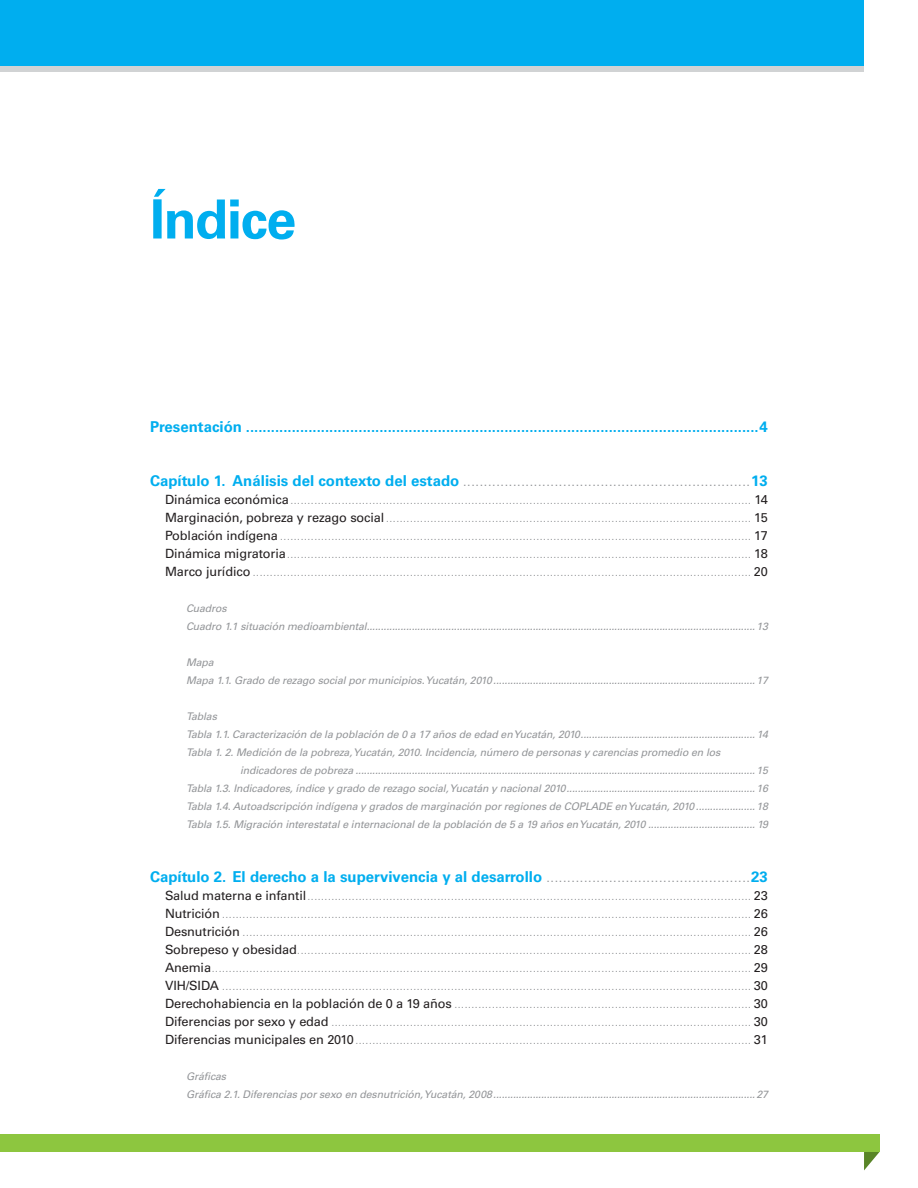
<style>
.page{position:relative;width:918px;height:1188px;background:#fff}
.page>*{position:absolute;margin:0;border:0;box-sizing:border-box;transform-origin:0 0}
._0__Título_Capitulo{font:700 54px "Univers LT";letter-spacing:-.025em;color:#00aeef}
.TOC-Head-Intro{font:700 15px "Univers LT";color:#00aeef}
.t1{font:300 15px "Univers LT";color:#939598}
.TOC-Body{font:300 12.75px "Univers LT";color:#939598}
.TOC-Body_Side{font:italic 10.5px/18px "Univers LT";letter-spacing:-.01em;color:#939598}
.s1{font-weight:700;color:#00aeef}
.s2{font-weight:400;color:#231f20}
.s3{font-weight:300;color:#939598}
</style>
<div class="page">
<div style="left:0;top:0;width:864px;height:68px;background:#00aeef"></div>
<svg style="left:864px;top:1152px;width:15px;height:18px"></svg>
<div style="left:0;top:66px;width:864px;height:6px;background:#d1d3d4"></div>
<div style="left:0;top:1134px;width:879px;height:18px;background:#8dc63f"></div>
<p class="_0__Título_Capitulo" style="left:150px;top:188px;width:148px">Índice</p>
<p class="TOC-Head-Intro" style="left:150px;top:418px;width:620px">Presentación ...........................................................................................................................4</p>
<p class="t1" style="left:150px;top:472px;width:620px"><span class="s1">Capítulo 1. Análisis del contexto del estado</span> .....................................................................<span class="s1">13</span></p>
<p class="TOC-Body" style="left:165px;top:492px;width:604px"><span class="s2">Dinámica económica</span>....................................................................................................................................... <span class="s2">14</span></p>
<p class="TOC-Body" style="left:165px;top:510px;width:604px"><span class="s2">Marginación, pobreza y rezago social</span>........................................................................................................... <span class="s2">15</span></p>
<p class="TOC-Body" style="left:165px;top:528px;width:604px"><span class="s2">Población indígena</span> .......................................................................................................................................... <span class="s2">17</span></p>
<p class="TOC-Body" style="left:165px;top:546px;width:604px"><span class="s2">Dinámica migratoria</span>........................................................................................................................................ <span class="s2">18</span></p>
<p class="TOC-Body" style="left:165px;top:564px;width:604px"><span class="s2">Marco jurídico</span> .................................................................................................................................................. <span class="s2">20</span></p>
<p class="TOC-Body_Side" style="left:186px;top:599px;width:42px">Cuadros</p>
<p class="TOC-Body_Side" style="left:186px;top:617px;width:583px">Cuadro 1.1 situación medioambiental.......................................................................................................................................... 13</p>
<p class="TOC-Body_Side" style="left:186px;top:653px;width:29px">Mapa</p>
<p class="TOC-Body_Side" style="left:186px;top:671px;width:583px">Mapa 1.1. Grado de rezago social por municipios. Yucatán, 2010............................................................................................. 17</p>
<p class="TOC-Body_Side" style="left:186px;top:707px;width:32px">Tablas</p>
<p class="TOC-Body_Side" style="left:186px;top:725px;width:583px">Tabla 1.1. Caracterización de la población de 0 a 17 años de edad en Yucatán, 2010.............................................................. 14</p>
<p class="TOC-Body_Side" style="left:240px;top:743px;width:529px;text-indent:-54px">Tabla 1. 2. Medición de la pobreza, Yucatán, 2010. Incidencia, número de personas y carencias promedio en los indicadores de pobreza .............................................................................................................................................. 15</p>
<p class="TOC-Body_Side" style="left:186px;top:779px;width:583px">Tabla 1.3. Indicadores, índice y grado de rezago social, Yucatán y nacional 2010................................................................... 16</p>
<p class="TOC-Body_Side" style="left:186px;top:797px;width:583px">Tabla 1.4. Autoadscripción indígena y grados de marginación por regiones de COPLADE en Yucatán, 2010 ..................... 18</p>
<p class="TOC-Body_Side" style="left:186px;top:815px;width:584px">Tabla 1.5. Migración interestatal e internacional de la población de 5 a 19 años en Yucatán, 2010 ...................................... 19</p>
<p class="TOC-Head-Intro" style="left:150px;top:868px;width:620px">Capítulo 2. El derecho a la supervivencia y al desarrollo <span class="s3">.................................................</span>23</p>
<p class="TOC-Body" style="left:165px;top:888px;width:604px"><span class="s2">Salud materna e infantil</span>.................................................................................................................................. <span class="s2">23</span></p>
<p class="TOC-Body" style="left:165px;top:906px;width:604px"><span class="s2">Nutrición</span>........................................................................................................................................................... <span class="s2">26</span></p>
<p class="TOC-Body" style="left:165px;top:924px;width:604px"><span class="s2">Desnutrición</span> ..................................................................................................................................................... <span class="s2">26</span></p>
<p class="TOC-Body" style="left:165px;top:942px;width:604px"><span class="s2">Sobrepeso y obesidad</span>..................................................................................................................................... <span class="s2">28</span></p>
<p class="TOC-Body" style="left:165px;top:960px;width:604px"><span class="s2">Anemia</span>.............................................................................................................................................................. <span class="s2">29</span></p>
<p class="TOC-Body" style="left:165px;top:978px;width:604px"><span class="s2">VIH/SIDA</span> ........................................................................................................................................................... <span class="s2">30</span></p>
<p class="TOC-Body" style="left:165px;top:996px;width:604px"><span class="s2">Derechohabiencia en la población de 0 a 19 años</span> ....................................................................................... <span class="s2">30</span></p>
<p class="TOC-Body" style="left:165px;top:1014px;width:604px"><span class="s2">Diferencias por sexo y edad</span> ........................................................................................................................... <span class="s2">30</span></p>
<p class="TOC-Body" style="left:165px;top:1032px;width:604px"><span class="s2">Diferencias municipales en 2010</span>.................................................................................................................... <span class="s2">31</span></p>
<p class="TOC-Body_Side" style="left:186px;top:1067px;width:42px">Gráficas</p>
<p class="TOC-Body_Side" style="left:186px;top:1085px;width:584px">Gráfica 2.1. Diferencias por sexo en desnutrición, Yucatán, 2008.............................................................................................27</p>
</div>
